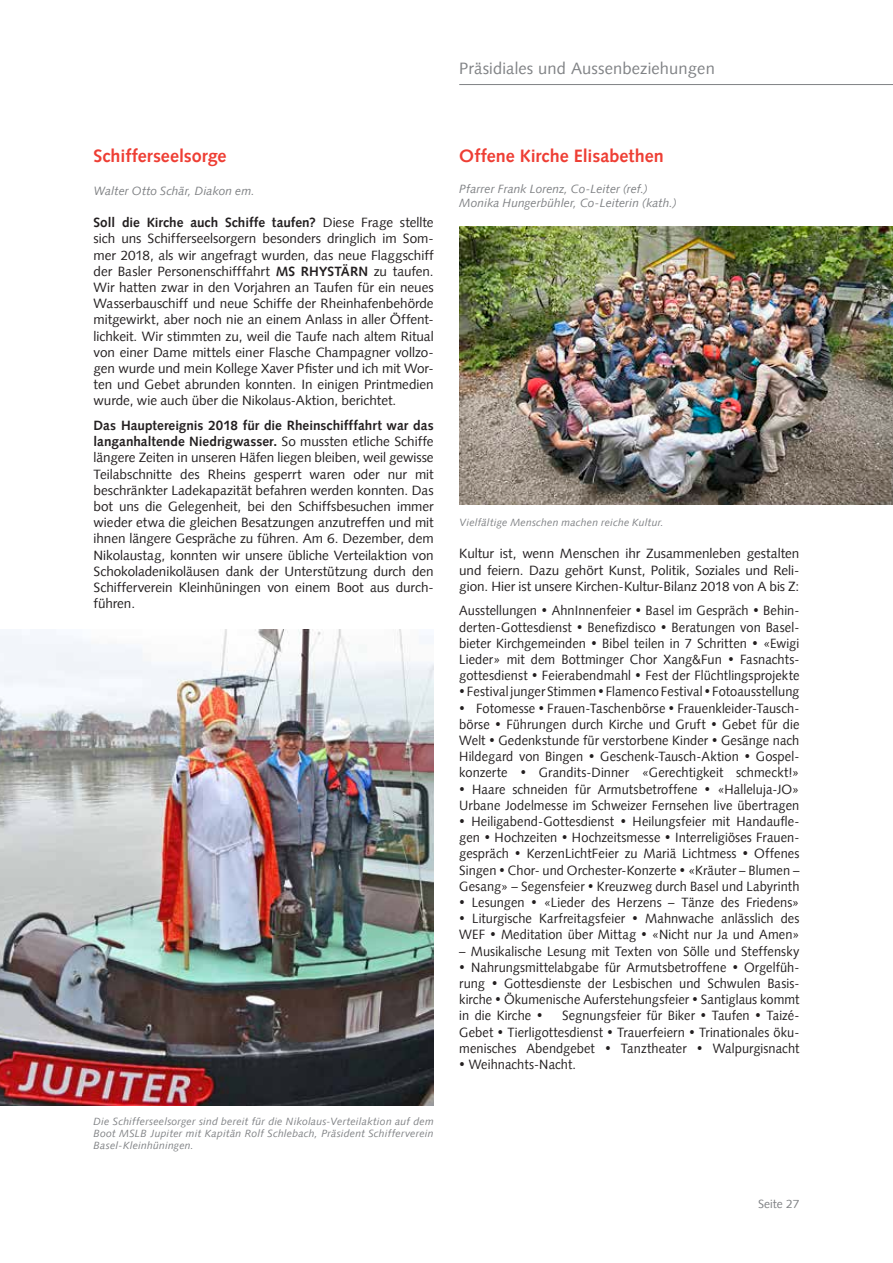
<style>
.page{position:relative;width:893px;height:1263px;background:#fff}
.page>*{position:absolute;margin:0;border:0;box-sizing:border-box;transform-origin:0 0}
.t1{font:700 18px "Syntax Com";color:#ee3e34}
.t2{font:16.5px "Syntax Com";letter-spacing:.01em;color:#808285}
.t3{font:13.5px/16.2px "Syntax Com";letter-spacing:.005em;color:#231f20;text-align:justify;scale:.95 1}
.t4{font:13.5px/16.2px "Syntax Com";letter-spacing:.005em;color:#231f20;text-align:justify}
.t5{font:italic 12px/14.4px "Syntax Com";color:#808285}
.t6{font:12px "Syntax Com";color:#808285}
.t7{font:italic 10.5px/12px "Syntax Com";letter-spacing:.015em;color:#808285;text-align:justify}
.s1{font-weight:700}
</style>
<div class="page">
<hr style="left:459px;top:84px;width:434px;height:1px;background:#808285">
<img style="left:0;top:629px;width:434px;height:477px">
<img style="left:459px;top:226px;width:434px;height:279px">
<p class="t2" style="left:459px;top:59px;width:257px">Präsidiales und Aussenbeziehungen</p>
<h1 class="t1" style="left:94px;top:146px;width:135px">Schifferseelsorge</h1>
<p class="t5" style="left:94px;top:183px;width:163px">Walter Otto Schär, Diakon em.</p>
<p class="t4" style="left:94px;top:214px;width:342px"><span class="s1">Soll die Kirche auch Schiffe taufen?</span> Diese Frage stellte sich uns Schifferseelsorgern besonders dringlich im Som&shy;mer 2018, als wir angefragt wurden, das neue Flaggschiff der Basler Personenschifffahrt <span class="s1">MS RHYSTÄRN</span> zu taufen.<br>Wir hatten zwar in den Vorjahren an Taufen für ein neues Wasserbauschiff und neue Schiffe der Rheinhafenbehörde mitgewirkt, aber noch nie an einem Anlass in aller Öffent&shy;lichkeit. Wir stimmten zu, weil die Taufe nach altem Ritual von einer Dame mittels einer Flasche Champagner vollzo&shy;gen wurde und mein Kollege Xaver Pfister und ich mit Wor&shy;ten und Gebet abrunden konnten. In einigen Printmedien wurde, wie auch über die Nikolaus-Aktion, berichtet.</p>
<p class="t4" style="left:94px;top:417px;width:342px"><span class="s1">Das Hauptereignis 2018 für die Rheinschifffahrt war das langanhaltende Niedrigwasser.</span> So mussten etliche Schiffe längere Zeiten in unseren Häfen liegen bleiben, weil gewisse Teilabschnitte des Rheins gesperrt waren oder nur mit beschränkter Ladekapazität befahren werden konnten. Das bot uns die Gelegenheit, bei den Schiffsbesuchen immer wieder etwa die gleichen Besatzungen anzutreffen und mit ihnen längere Gespräche zu führen. Am 6. Dezember, dem Nikolaustag, konnten wir unsere übliche Verteilaktion von Schokoladenikoläusen dank der Unterstützung durch den Schifferverein Kleinhüningen von einem Boot aus durch&shy;führen.</p>
<p class="t7" style="left:94px;top:1115px;width:342px">Die Schifferseelsorger sind bereit für die Nikolaus-Verteilaktion auf dem Boot MSLB Jupiter mit Kapitän Rolf Schlebach, Präsident Schifferverein Basel-Kleinhüningen.</p>
<h1 class="t1" style="left:459px;top:146px;width:206px">Offene Kirche Elisabethen</h1>
<p class="t5" style="left:459px;top:182px;width:219px">Pfarrer Frank Lorenz, Co-Leiter (ref.)<br>Monika Hungerbühler, Co-Leiterin (kath.)</p>
<p class="t7" style="left:459px;top:516px;width:206px">Vielfältige Menschen machen reiche Kultur.</p>
<p class="t4" style="left:459px;top:546px;width:342px">Kultur ist, wenn Menschen ihr Zusammenleben gestalten und feiern. Dazu gehört Kunst, Politik, Soziales und Reli&shy;gion. Hier ist unsere Kirchen-Kultur-Bilanz 2018 von A bis Z:</p>
<p class="t3" style="left:459px;top:603px;width:360px">Ausstellungen • AhnInnenfeier • Basel im Gespräch • Behin&shy;derten-Gottesdienst • Benefizdisco • Beratungen von Basel&shy;bieter Kirchgemeinden • Bibel teilen in 7 Schritten • «Ewigi Lieder» mit dem Bottminger Chor Xang&amp;Fun • Fasnachts&shy;gottesdienst • Feierabendmahl • Fest der Flüchtlingsprojekte</p>
<p class="t3" style="left:459px;top:684px;width:360px">• Festival junger Stimmen • Flamenco Festival • Fotoausstellung</p>
<p class="t3" style="left:459px;top:700px;width:360px">• Fotomesse • Frauen-Taschenbörse • Frauenkleider-Tausch&shy;börse • Führungen durch Kirche und Gruft • Gebet für die Welt • Gedenkstunde für verstorbene Kinder • Gesänge nach Hildegard von Bingen • Geschenk-Tausch-Aktion • Gospel&shy;konzerte • Grandits-Dinner «Gerechtigkeit schmeckt!»</p>
<p class="t3" style="left:459px;top:781px;width:360px">• Haare schneiden für Armutsbetroffene • «Halleluja-JO»<br>Urbane Jodelmesse im Schweizer Fernsehen live übertragen</p>
<p class="t3" style="left:459px;top:813px;width:360px">• Heiligabend-Gottesdienst • Heilungsfeier mit Handaufle&shy;gen • Hochzeiten • Hochzeitsmesse • Interreligiöses Frauen&shy;gespräch • KerzenLichtFeier zu Mariä Lichtmess • Offenes Singen • Chor- und Orchester-Konzerte • «Kräuter – Blumen – Gesang» – Segensfeier • Kreuzweg durch Basel und Labyrinth</p>
<p class="t3" style="left:459px;top:894px;width:360px">• Lesungen • «Lieder des Herzens – Tänze des Friedens»</p>
<p class="t3" style="left:459px;top:910px;width:360px">• Liturgische Karfreitagsfeier • Mahnwache anlässlich des<br>WEF • Meditation über Mittag • «Nicht nur Ja und Amen»</p>
<p class="t3" style="left:459px;top:943px;width:360px">– Musikalische Lesung mit Texten von Sölle und Steffensky</p>
<p class="t3" style="left:459px;top:959px;width:360px">• Nahrungsmittelabgabe für Armutsbetroffene • Orgelfüh&shy;rung • Gottesdienste der Lesbischen und Schwulen Basis&shy;kirche • Ökumenische Auferstehungsfeier • Santiglaus kommt in die Kirche •</p>
<p class="t3" style="left:459px;top:1008px;width:360px;text-indent:103px">Segnungsfeier für Biker • Taufen • Taizé-Gebet • Tierligottesdienst • Trauerfeiern • Trinationales öku&shy;menisches Abendgebet • Tanztheater • Walpurgisnacht</p>
<p class="t3" style="left:459px;top:1056px;width:125px">• Weihnachts-Nacht.</p>
<p class="t6" style="left:758px;top:1197px;width:43px">Seite 27</p>
</div>
